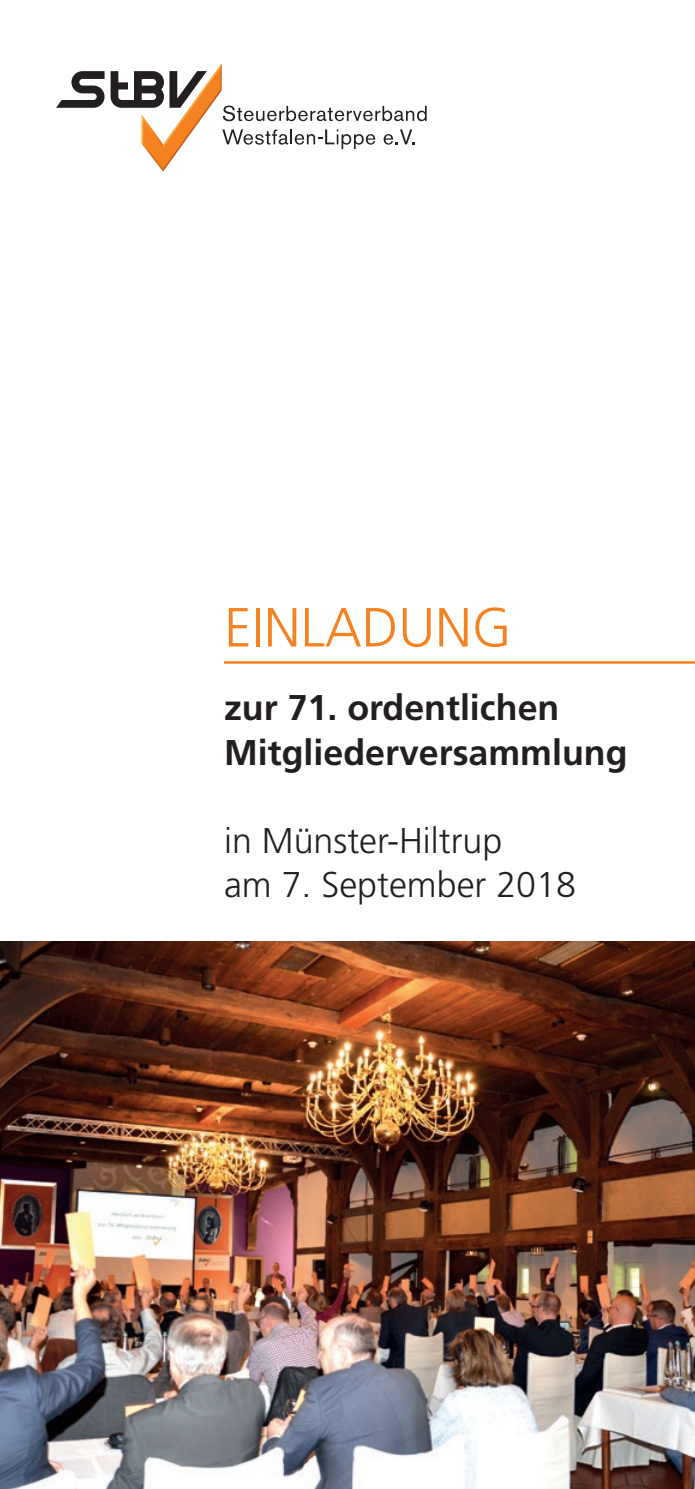
<style>
.page{position:relative;width:695px;height:1489px;background:#fff}
.page>*{position:absolute;margin:0;border:0;box-sizing:border-box;transform-origin:0 0}
.t1{font:300 55px "Frutiger LT Std";color:#f58220}
.t2{font:700 35.75px/44.2px "Frutiger LT Std";color:#231f20}
.t3{font:300 35.75px/44.2px "Frutiger LT Std";color:#231f20}
</style>
<div class="page">
<img style="left:0;top:941px;width:694px;height:547px">
<svg style="left:56px;top:71px;width:48px;height:37px"></svg>
<svg style="left:110px;top:63px;width:316px;height:108px"></svg>
<hr style="left:224px;top:661px;width:470px;height:2px;background:#f58220">
<p class="t1" style="left:224px;top:596px;width:289px">EINLADUNG</p>
<p class="t2" style="left:224px;top:685px;width:405px">zur 71. ordentlichen<br>Mitgliederversammlung</p>
<p class="t3" style="left:224px;top:819px;width:353px">in Münster-Hiltrup<br>am 7. September 2018</p>
</div>
